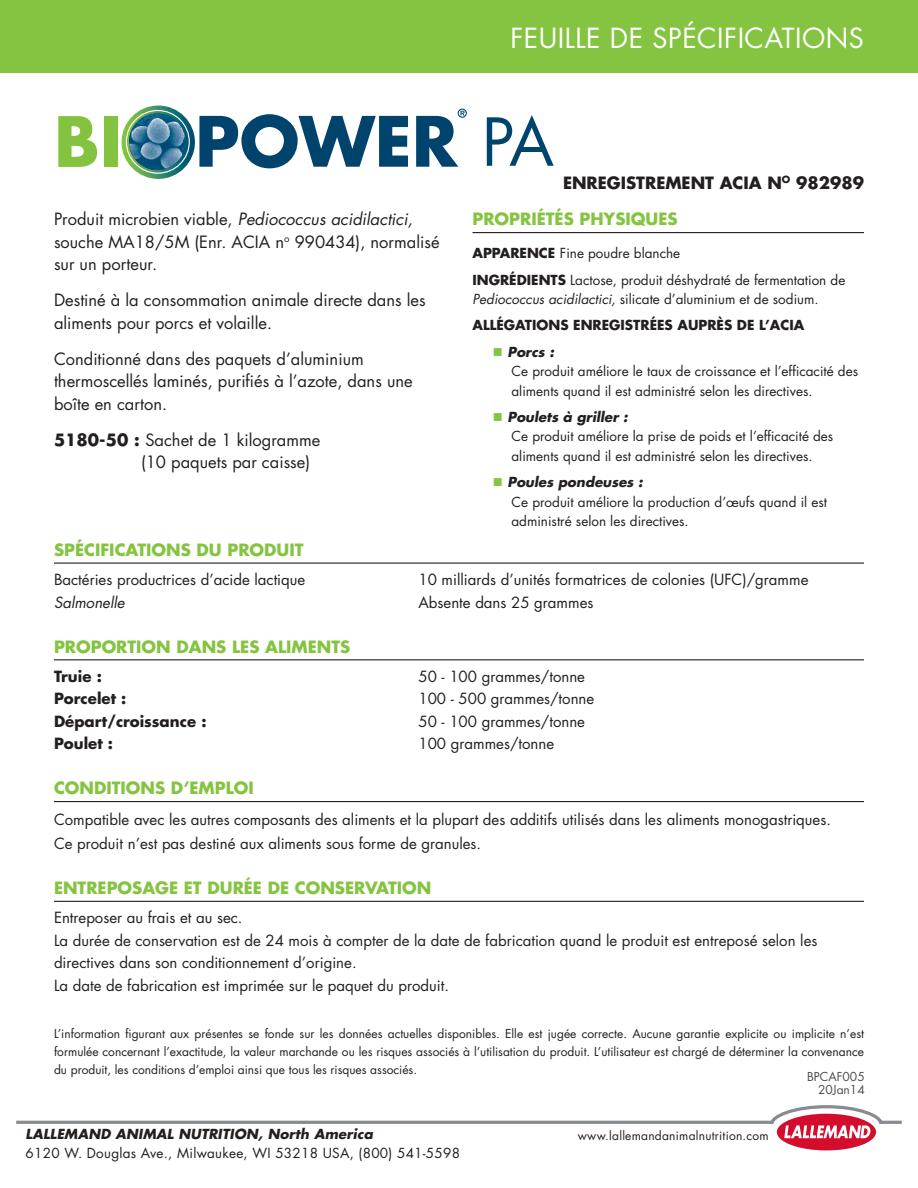
<style>
.page{position:relative;width:918px;height:1188px;background:#fff}
.page>*{position:absolute;margin:0;border:0;box-sizing:border-box;transform-origin:0 0}
.t1{font:64.2px "Futura Std";color:#00446d}
.t2{font:27px "Futura Std";letter-spacing:.02em;color:#fff}
.t3{font:16.5px/22.5px "Futura Std";color:#231f20}
.t4{font:700 16.5px "Futura Std";color:#84c440}
.t5{font:700 16.5px "Futura Std";color:#231f20}
.t6{font:15px/22.5px "Futura Std";color:#231f20}
.t7{font:700 15px "Futura Std";color:#231f20}
.t8{font:italic 15px "Futura Std";color:#231f20}
.t9{font:13.5px/19.5px "Futura Std";color:#231f20}
.t10{font:13.5px "Futura Std";letter-spacing:.02em;color:#231f20}
.t11{font:700 13.5px "Futura Std";color:#231f20}
.t12{font:italic 700 13.5px "Futura Std";letter-spacing:.01em;color:#231f20}
.t13{font:12px/18px "Futura Std";color:#231f20;text-align:justify}
.t14{font:12px "Futura Std";letter-spacing:.02em;color:#231f20}
.t15{font:12px "Futura Std";color:#4b4c4d}
.s1{font-style:italic}
.s2{font-weight:700}
.s3{color:#84c440}
.s4{font-weight:700;font-style:italic}
</style>
<div class="page">
<hr style="left:54px;top:563px;width:810px;height:1px;background:#231f20">
<hr style="left:54px;top:659px;width:810px;height:1px;background:#231f20">
<hr style="left:54px;top:801px;width:810px;height:1px;background:#231f20">
<hr style="left:54px;top:901px;width:810px;height:1px;background:#231f20">
<div style="left:0;top:0;width:918px;height:73px;background:#84c440"></div>
<hr style="left:472px;top:232px;width:392px;height:1px;background:#231f20">
<hr style="left:16px;top:1121px;width:886px;height:3px;background:#888c8f">
<div style="left:777px;top:1114px;width:99px;height:36px;background:#d30d2b;border-radius:50%"></div>
<svg style="left:770px;top:1105px;width:113px;height:39px"></svg>
<svg style="left:122px;top:106px;width:73px;height:73px"></svg>
<svg style="left:58px;top:116px;width:39px;height:51px"></svg>
<div style="left:104px;top:116px;width:13px;height:51px;background:#83c340"></div>
<svg style="left:129px;top:114px;width:56px;height:56px"></svg>
<img style="left:129px;top:114px;width:56px;height:56px;border-radius:28px">
<svg style="left:199px;top:114px;width:209px;height:54px"></svg>
<svg style="left:416px;top:109px;width:51px;height:58px"></svg>
<div style="left:126px;top:110px;width:64px;height:64px;border:1px solid #fff;border-radius:50%"></div>
<p class="t2" style="left:510px;top:20px;width:355px">FEUILLE DE SPÉCIFICATIONS</p>
<p class="t3" style="left:54px;top:208px;width:387px">Produit microbien viable, <span class="s1">Pediococcus acidilactici, </span>souche MA18/5M (Enr. ACIA n<sup>o</sup> 990434), normalisé sur un porteur.</p>
<p class="t3" style="left:54px;top:289px;width:373px">Destiné à la consommation animale directe dans les aliments pour porcs et volaille.</p>
<p class="t3" style="left:54px;top:348px;width:360px">Conditionné dans des paquets d’aluminium thermoscellés laminés, purifiés à l’azote, dans une boîte en carton.</p>
<p class="t3" style="left:141px;top:429px;width:181px;text-indent:-87px"><span class="s2">5180-50 :</span> Sachet de 1 kilogramme (10 paquets par caisse)</p>
<p class="t1" style="left:482px;top:101px;width:74px">PA</p>
<p class="t5" style="left:563px;top:171px;width:302px">ENREGISTREMENT ACIA N<sup>O</sup> 982989</p>
<p class="t4" style="left:472px;top:208px;width:207px">PROPRIÉTÉS PHYSIQUES</p>
<p class="t9" style="left:472px;top:244px;width:209px"><span class="s2">APPARENCE</span> Fine poudre blanche</p>
<p class="t9" style="left:472px;top:270px;width:374px"><span class="s2">INGRÉDIENTS</span> Lactose, produit déshydraté de fermentation de<br><span class="s1">Pediococcus acidilactici,</span> silicate d’aluminium et de sodium.</p>
<p class="t11" style="left:472px;top:316px;width:333px">ALLÉGATIONS ENREGISTRÉES AUPRÈS DE L’ACIA</p>
<p class="t9" style="left:512px;top:342px;width:348px;text-indent:-19px"><span class="s3">■</span> <span class="s4">Porcs :<br></span>Ce produit améliore le taux de croissance et l’efficacité des aliments quand il est administré selon les directives.</p>
<p class="t9" style="left:512px;top:407px;width:323px;text-indent:-19px"><span class="s3">■</span> <span class="s4">Poulets à griller :<br></span>Ce produit améliore la prise de poids et l’efficacité des aliments quand il est administré selon les directives.</p>
<p class="t9" style="left:512px;top:472px;width:317px;text-indent:-19px"><span class="s3">■</span> <span class="s4">Poules pondeuses :<br></span>Ce produit améliore la production d’œufs quand il est administré selon les directives.</p>
<p class="t4" style="left:54px;top:539px;width:251px">SPÉCIFICATIONS DU PRODUIT</p>
<p class="t6" style="left:54px;top:568px;width:253px">Bactéries productrices d’acide lactique</p>
<p class="t6" style="left:418px;top:568px;width:391px">10 milliards d’unités formatrices de colonies (UFC)/gramme</p>
<p class="t8" style="left:54px;top:592px;width:72px">Salmonelle</p>
<p class="t6" style="left:418px;top:591px;width:176px">Absente dans 25 grammes</p>
<p class="t4" style="left:54px;top:635px;width:298px">PROPORTION DANS LES ALIMENTS</p>
<p class="t7" style="left:54px;top:666px;width:49px">Truie :</p>
<p class="t6" style="left:418px;top:665px;width:168px">50 - 100 grammes/tonne</p>
<p class="t7" style="left:54px;top:689px;width:74px">Porcelet :</p>
<p class="t6" style="left:418px;top:688px;width:177px">100 - 500 grammes/tonne</p>
<p class="t7" style="left:54px;top:711px;width:154px">Départ/croissance :</p>
<p class="t6" style="left:418px;top:710px;width:168px">50 - 100 grammes/tonne</p>
<p class="t7" style="left:54px;top:734px;width:61px">Poulet :</p>
<p class="t6" style="left:418px;top:733px;width:137px">100 grammes/tonne</p>
<p class="t4" style="left:54px;top:777px;width:201px">CONDITIONS D’EMPLOI</p>
<p class="t6" style="left:54px;top:808px;width:779px">Compatible avec les autres composants des aliments et la plupart des additifs utilisés dans les aliments monogastriques.</p>
<p class="t6" style="left:54px;top:832px;width:429px">Ce produit n’est pas destiné aux aliments sous forme de granules.</p>
<p class="t4" style="left:54px;top:877px;width:379px">ENTREPOSAGE ET DURÉE DE CONSERVATION</p>
<p class="t6" style="left:54px;top:907px;width:190px">Entreposer au frais et au sec.</p>
<p class="t6" style="left:54px;top:929px;width:765px">La durée de conservation est de 24 mois à compter de la date de fabrication quand le produit est entreposé selon les directives dans son conditionnement d’origine.</p>
<p class="t6" style="left:54px;top:974px;width:397px">La date de fabrication est imprimée sur le paquet du produit.</p>
<p class="t13" style="left:54px;top:1024px;width:812px">L’information figurant aux présentes se fonde sur les données actuelles disponibles. Elle est jugée correcte. Aucune garantie explicite ou implicite n’est formulée concernant l’exactitude, la valeur marchande ou les risques associés à l’utilisation du produit. L’utilisateur est chargé de déterminer la convenance du produit, les conditions d’emploi ainsi que tous les risques associés.</p>
<p class="t15" style="left:807px;top:1069px;width:59px">BPCAF005</p>
<p class="t15" style="left:818px;top:1082px;width:48px">20Jan14</p>
<p class="t12" style="left:26px;top:1125px;width:349px">LALLEMAND ANIMAL NUTRITION, North America</p>
<p class="t14" style="left:578px;top:1128px;width:192px">www.lallemandanimalnutrition.com</p>
<p class="t10" style="left:26px;top:1144px;width:436px">6120 W. Douglas Ave., Milwaukee, WI 53218 USA, (800) 541-5598</p>
</div>
